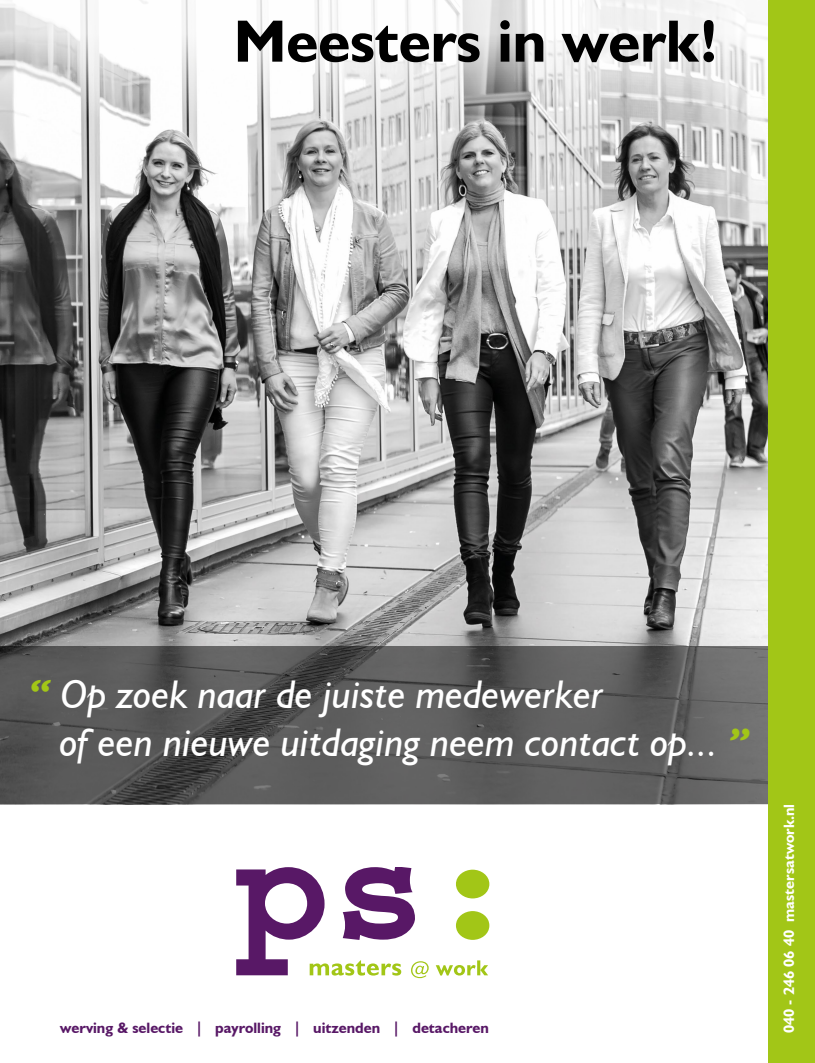
<style>
.page{position:relative;width:815px;height:1063px;background:#fff}
.page>*{position:absolute;margin:0;border:0;box-sizing:border-box;transform-origin:0 0}
.t1{font:700 60px "Humanist 521 BT";color:#000}
.t2{font:italic 40px/48px "Humanist 521 BT";color:#fff}
.t3{font:700 15px "Humanist 521 BT";color:#581866}
.t4{font:700 15px "Humanist 521 BT";color:#fff}
.s1{font-weight:700;color:#a2c617}
</style>
<div class="page">
<img style="left:0;top:129px;width:769px;height:517px">
<svg style="left:0;top:646px;width:769px;height:158px;background:#595959"></svg>
<svg style="left:0;top:0;width:769px;height:129px"></svg>
<div style="left:769px;top:0;width:46px;height:1063px;background:#a2c617"></div>
<svg style="left:456px;top:870px;width:33px;height:70px"></svg>
<svg style="left:236px;top:867px;width:193px;height:111px"></svg>
<svg style="left:436px;top:960px;width:52px;height:16px"></svg>
<h1 class="t1" style="left:234px;top:4px;width:486px">Meesters in werk!</h1>
<p class="t2" style="left:60px;top:670px;width:691px;text-indent:-30px"><span class="s1">“</span> Op zoek naar de juiste medewerker<br>of een nieuwe uitdaging neem contact op... <span class="s1">”</span></p>
<p class="t3" style="left:60px;top:1018px;width:430px">werving &amp; selectie | payrolling | uitzenden | detacheren</p>
<p class="t4" style="left:780px;top:1033px;width:231px;rotate:-90deg">040 - 246 06 40 mastersatwork.nl</p>
</div>
